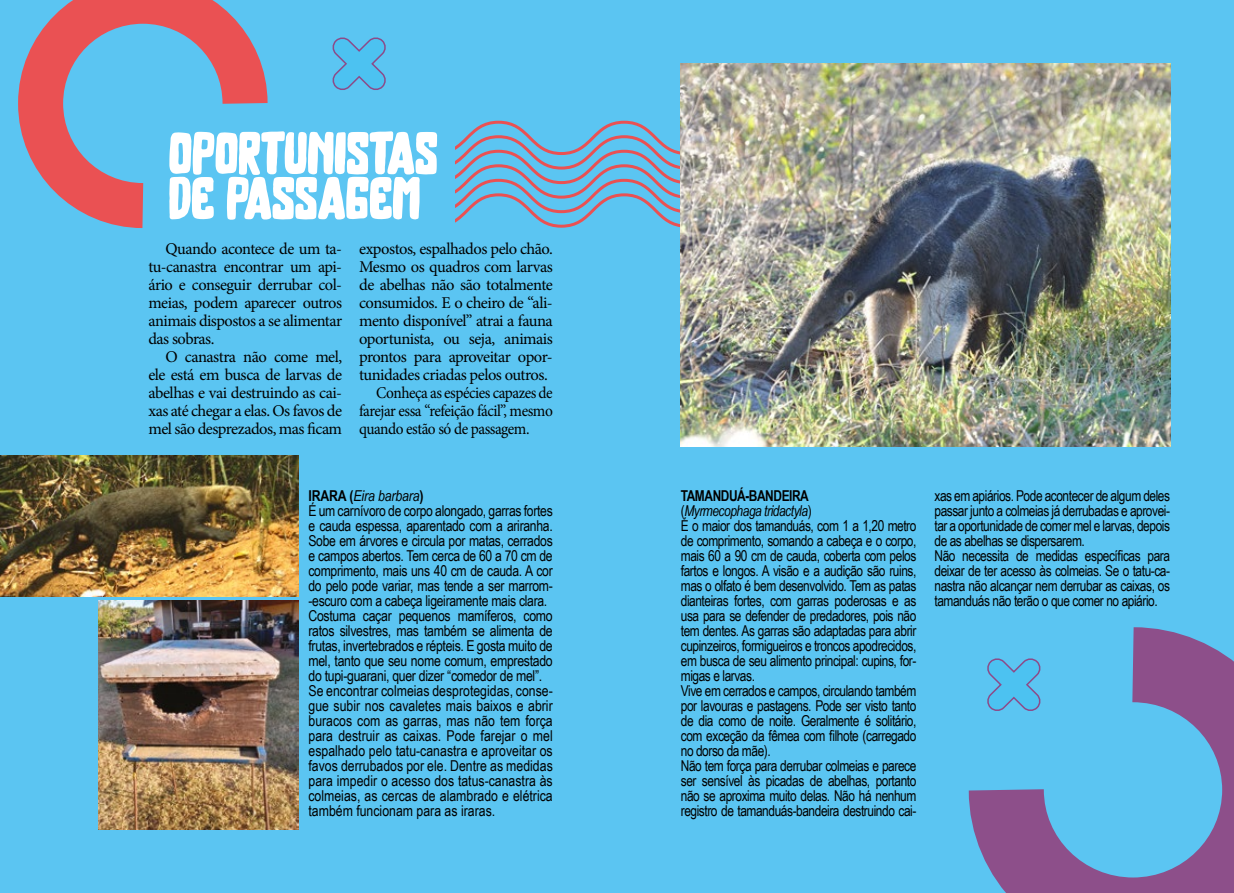
<style>
.page{position:relative;width:1234px;height:893px;background:#fff}
.page>*{position:absolute;margin:0;border:0;box-sizing:border-box;transform-origin:0 0}
.t1{font:700 60px/45px "BROTHER";color:#fff}
.t2{font:16.5px/18px "Minion Pro";letter-spacing:-.03em;color:#000;text-align:justify}
.t3{font:16.5px "Minion Pro";letter-spacing:-.03em;color:#000;scale:.93 1}
.t4{font:15px/15px "Arial Narrow";letter-spacing:-.03em;color:#000}
.s1{font-weight:700}
.s2{font-style:italic}
</style>
<div class="page">
<div style="left:0;top:0;width:1233px;height:893px;background:#5bc5f2"></div>
<svg style="left:455px;top:120px;width:225px;height:108px"></svg>
<img style="left:0;top:455px;width:298px;height:141px">
<img style="left:99px;top:601px;width:199px;height:228px">
<img style="left:680px;top:64px;width:489px;height:382px">
<svg style="left:18px;top:0;width:250px;height:228px"></svg>
<svg style="left:968px;top:627px;width:265px;height:266px"></svg>
<div style="left:148px;top:116px;width:307px;height:117px;background:#5bc5f2"></div>
<svg style="left:332px;top:37px;width:54px;height:53px"></svg>
<svg style="left:984px;top:656px;width:58px;height:57px"></svg>
<h1 class="t1" style="left:169px;top:128px;width:270px">OPORTUNISTAS<br>DE PASSAGEM</h1>
<p class="t2" style="left:148px;top:240px;width:195px;text-indent:17px">Quando acontece de um ta&shy;tu-canastra encontrar um api&shy;ário e conseguir derrubar col&shy;meias, podem aparecer outros animais dispostos a se alimentar das sobras.</p>
<p class="t2" style="left:148px;top:348px;width:195px;text-indent:17px">O canastra não come mel, ele está em busca de larvas de abelhas e vai destruindo as cai&shy;xas até chegar a elas. Os favos de mel são desprezados, mas ficam</p>
<p class="t2" style="left:359px;top:240px;width:195px">expostos, espalhados pelo chão.</p>
<p class="t2" style="left:359px;top:258px;width:195px">Mesmo os quadros com larvas</p>
<p class="t2" style="left:359px;top:276px;width:195px">de abelhas não são totalmente</p>
<p class="t2" style="left:359px;top:294px;width:195px">consumidos. E o cheiro de “ali-</p>
<p class="t2" style="left:359px;top:312px;width:195px">mento disponível” atrai a fauna</p>
<p class="t2" style="left:359px;top:330px;width:195px">oportunista, ou seja, animais</p>
<p class="t2" style="left:359px;top:348px;width:195px">prontos para aproveitar opor-</p>
<p class="t2" style="left:359px;top:366px;width:190px">tunidades criadas pelos outros.</p>
<p class="t3" style="left:376px;top:382px;width:191px">Conheça as espécies capazes de</p>
<p class="t3" style="left:359px;top:400px;width:210px">farejar essa “refeição fácil”, mesmo</p>
<p class="t3" style="left:359px;top:418px;width:185px">quando estão só de passagem.</p>
<p class="t4" style="left:308px;top:488px;width:246px"><span class="s1">IRARA (</span><span class="s2">Eira barbara</span><span class="s1">)<br></span>É um carnívoro de corpo alongado, garras fortes e cauda espessa, aparentado com a ariranha.<br>Sobe em árvores e circula por matas, cerrados e campos abertos. Tem cerca de 60 a 70 cm de comprimento, mais uns 40 cm de cauda. A cor do pelo pode variar, mas tende a ser marrom--escuro com a cabeça ligeiramente mais clara.<br>Costuma caçar pequenos mamíferos, como ratos silvestres, mas também se alimenta de frutas, invertebrados e répteis. E gosta muito de mel, tanto que seu nome comum, emprestado do tupi-guarani, quer dizer “comedor de mel”.<br>Se encontrar colmeias desprotegidas, conse&shy;gue subir nos cavaletes mais baixos e abrir buracos com as garras, mas não tem força para destruir as caixas. Pode farejar o mel espalhado pelo tatu-canastra e aproveitar os favos derrubados por ele. Dentre as medidas para impedir o acesso dos tatus-canastra às colmeias, as cercas de alambrado e elétrica também funcionam para as iraras.</p>
<p class="t4" style="left:680px;top:488px;width:237px"><span class="s1">TAMANDUÁ-BANDEIRA<br></span>(<span class="s2">Myrmecophaga tridactyla</span>)<br>É o maior dos tamanduás, com 1 a 1,20 metro de comprimento, somando a cabeça e o corpo, mais 60 a 90 cm de cauda, coberta com pelos fartos e longos. A visão e a audição são ruins, mas o olfato é bem desenvolvido. Tem as patas dianteiras fortes, com garras poderosas e as usa para se defender de predadores, pois não tem dentes. As garras são adaptadas para abrir cupinzeiros, formigueiros e troncos apodrecidos, em busca de seu alimento principal: cupins, for&shy;migas e larvas.<br>Vive em cerrados e campos, circulando também por lavouras e pastagens. Pode ser visto tanto de dia como de noite. Geralmente é solitário, com exceção da fêmea com filhote (carregado no dorso da mãe).<br>Não tem força para derrubar colmeias e parece ser sensível às picadas de abelhas, portanto não se aproxima muito delas. Não há nenhum registro de tamanduás-bandeira destruindo cai-</p>
<p class="t4" style="left:934px;top:488px;width:237px">xas em apiários. Pode acontecer de algum deles passar junto a colmeias já derrubadas e aprovei&shy;tar a oportunidade de comer mel e larvas, depois de as abelhas se dispersarem.<br>Não necessita de medidas específicas para deixar de ter acesso às colmeias. Se o tatu-ca&shy;nastra não alcançar nem derrubar as caixas, os tamanduás não terão o que comer no apiário.</p>
</div>
